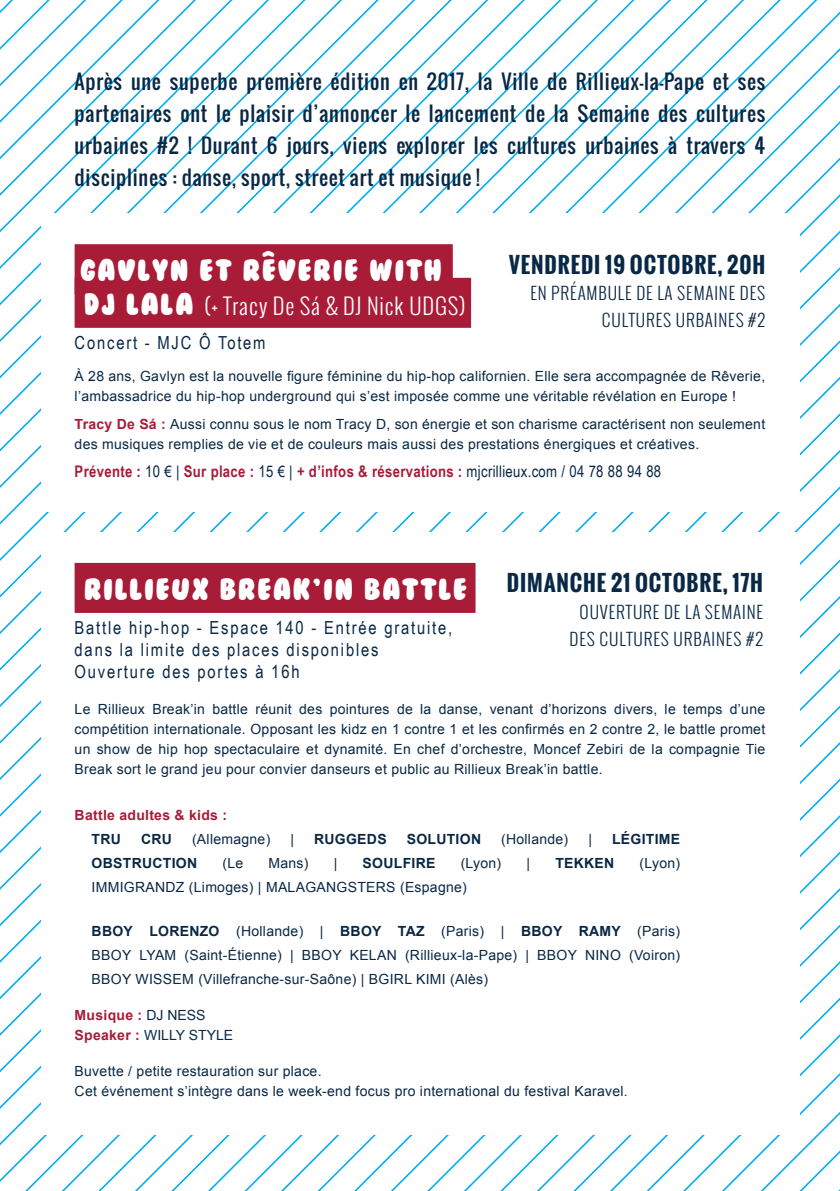
<style>
.page{position:relative;width:840px;height:1191px;background:#fff}
.page>*{position:absolute;margin:0;border:0;box-sizing:border-box;transform-origin:0 0}
.t1{font:28px "Bubble Gum";letter-spacing:.06em;color:#fff}
.t2{font:300 22px "Oswald";letter-spacing:.04em;color:#fff}
.t3{font:700 21.8px "Oswald";letter-spacing:.04em;color:#082845}
.t4{font:20px/32px "Oswald";letter-spacing:.04em;color:#082845;text-align:justify}
.t5{font:18px/22px "Arial Narrow";letter-spacing:.1em;color:#082845}
.t6{font:300 16.8px/26.6px "Oswald";letter-spacing:.05em;color:#082845;text-align:right}
.t7{font:700 16px "Arial Narrow";letter-spacing:.02em;color:#a81c38}
.t8{font:14px/20px "Arial";letter-spacing:.02em;color:#082845}
.t9{font:700 14px "Arial";letter-spacing:.02em;color:#082845}
.t10{font:700 14px/20px "Arial";letter-spacing:.02em;color:#a81c38}
.s1{font-family:"Bubble Gum";font-weight:400;font-size:28px}
.s2{font-weight:700;color:#a81c38}
.s3{font-weight:400;color:#082845}
.s4{font-weight:700}
</style>
<div class="page">
<svg style="left:0;top:1145px;width:839px;height:36px"></svg>
<svg style="left:8px;top:0;width:719px;height:551px"></svg>
<svg style="left:0;top:504px;width:449px;height:27px"></svg>
<svg style="left:0;top:306px;width:41px;height:144px"></svg>
<svg style="left:0;top:0;width:636px;height:306px"></svg>
<svg style="left:0;top:0;width:617px;height:287px"></svg>
<svg style="left:0;top:0;width:597px;height:268px"></svg>
<svg style="left:0;top:0;width:578px;height:249px"></svg>
<svg style="left:0;top:0;width:559px;height:229px"></svg>
<svg style="left:0;top:0;width:540px;height:210px"></svg>
<svg style="left:0;top:0;width:520px;height:191px"></svg>
<svg style="left:0;top:0;width:501px;height:172px"></svg>
<svg style="left:0;top:0;width:482px;height:152px"></svg>
<svg style="left:0;top:0;width:463px;height:133px"></svg>
<div style="left:41px;top:214px;width:758px;height:298px;background:#fff"></div>
<div style="left:75px;top:244px;width:377px;height:50px;background:#a81c38"></div>
<div style="left:75px;top:278px;width:396px;height:50px;background:#a81c38"></div>
<div style="left:41px;top:532px;width:758px;height:602px;background:#fff"></div>
<div style="left:75px;top:563px;width:400px;height:50px;background:#a81c38"></div>
<p class="t4" style="left:75px;top:66px;width:691px">Après une superbe première édition en 2017, la Ville de Rillieux-la-Pape et ses partenaires ont le plaisir d’annoncer le lancement de la Semaine des cultures urbaines #2 ! Durant 6 jours, viens explorer les cultures urbaines à travers 4 disciplines : danse, sport, street art et musique !</p>
<h3 class="t3" style="left:508px;top:248px;width:258px">VENDREDI 19 OCTOBRE, 20H</h3>
<p class="t6" style="left:530px;top:280px;width:236px">EN PRÉAMBULE DE LA SEMAINE DES<br>CULTURES URBAINES #2</p>
<h1 class="t1" style="left:80px;top:257px;width:363px">GAVLYN ET REVERIE WITH</h1>
<h2 class="t2" style="left:84px;top:291px;width:382px"><span class="s1">DJ LALA</span> (+ Tracy De Sá &amp; DJ Nick UDGS)</h2>
<p class="t5" style="left:75px;top:331px;width:192px">Concert - MJC Ô Totem</p>
<p class="t8" style="left:75px;top:366px;width:691px">À 28 ans, Gavlyn est la nouvelle figure féminine du hip-hop californien. Elle sera accompagnée de Rêverie, l’ambassadrice du hip-hop underground qui s’est imposée comme une véritable révélation en Europe !</p>
<p class="t8" style="left:75px;top:414px;width:691px"><span class="s2">Tracy De Sá :</span> Aussi connu sous le nom Tracy D, son énergie et son charisme caractérisent non seulement des musiques remplies de vie et de couleurs mais aussi des prestations énergiques et créatives.</p>
<p class="t7" style="left:75px;top:459px;width:587px">Prévente : <span class="s3">10 € |</span> Sur place : <span class="s3">15 € |</span> + d’infos &amp; réservations : <span class="s3">mjcrillieux.com / 04 78 88 94 88</span></p>
<h3 class="t3" style="left:506px;top:567px;width:257px">DIMANCHE 21 OCTOBRE, 17H</h3>
<p class="t6" style="left:569px;top:598px;width:195px;text-align:center">OUVERTURE DE LA SEMAINE<br>DES CULTURES URBAINES #2</p>
<h1 class="t1" style="left:84px;top:575px;width:384px">RILLIEUX BREAK’IN BATTLE</h1>
<p class="t5" style="left:75px;top:616px;width:379px">Battle hip-hop - Espace 140 - Entrée gratuite, dans la limite des places disponibles<br>Ouverture des portes à 16h</p>
<p class="t8" style="left:75px;top:699px;width:691px;text-align:justify">Le Rillieux Break’in battle réunit des pointures de la danse, venant d’horizons divers, le temps d’une compétition internationale. Opposant les kidz en 1 contre 1 et les confirmés en 2 contre 2, le battle promet un show de hip hop spectaculaire et dynamité. En chef d’orchestre, Moncef Zebiri de la compagnie Tie Break sort le grand jeu pour convier danseurs et public au Rillieux Break’in battle.</p>
<p class="t10" style="left:75px;top:805px;width:154px">Battle adultes &amp; kids :</p>
<p class="t9" style="left:92px;top:829px;width:31px">TRU</p>
<p class="t9" style="left:141px;top:829px;width:32px">CRU</p>
<p class="t8" style="left:192px;top:829px;width:80px">(Allemagne)</p>
<p class="t8" style="left:290px;top:829px;width:5px">|</p>
<p class="t9" style="left:314px;top:829px;width:74px">RUGGEDS</p>
<p class="t9" style="left:406px;top:829px;width:76px">SOLUTION</p>
<p class="t8" style="left:501px;top:829px;width:69px">(Hollande)</p>
<p class="t8" style="left:588px;top:829px;width:5px">|</p>
<p class="t9" style="left:611px;top:829px;width:70px">LÉGITIME</p>
<p class="t9" style="left:92px;top:853px;width:107px">OBSTRUCTION</p>
<p class="t8" style="left:222px;top:853px;width:22px">(Le</p>
<p class="t8" style="left:268px;top:853px;width:42px">Mans)</p>
<p class="t8" style="left:333px;top:853px;width:5px">|</p>
<p class="t9" style="left:362px;top:853px;width:74px">SOULFIRE</p>
<p class="t8" style="left:460px;top:853px;width:42px">(Lyon)</p>
<p class="t8" style="left:526px;top:853px;width:5px">|</p>
<p class="t9" style="left:555px;top:853px;width:60px">TEKKEN</p>
<p class="t8" style="left:639px;top:853px;width:42px">(Lyon)</p>
<p class="t8" style="left:92px;top:877px;width:376px">IMMIGRANDZ (Limoges) | MALAGANGSTERS (Espagne)</p>
<p class="t8" style="left:92px;top:919px;width:589px;line-height:24px;text-align:justify"><span class="s4">BBOY LORENZO</span> (Hollande) | <span class="s4">BBOY TAZ</span> (Paris) | <span class="s4">BBOY RAMY</span> (Paris)<br>BBOY LYAM (Saint-Étienne) | BBOY KELAN (Rillieux-la-Pape) | BBOY NINO (Voiron)<br>BBOY WISSEM (Villefranche-sur-Saône) | BGIRL KIMI (Alès)</p>
<p class="t10" style="left:75px;top:1005px;width:160px">Musique : <span class="s3">DJ NESS<br></span>Speaker : <span class="s3">WILLY STYLE</span></p>
<p class="t8" style="left:75px;top:1061px;width:554px">Buvette / petite restauration sur place.<br>Cet événement s’intègre dans le week-end focus pro international du festival Karavel.</p>
<h1 class="t1" style="left:313px;top:559px;width:8px">,</h1>
</div>
